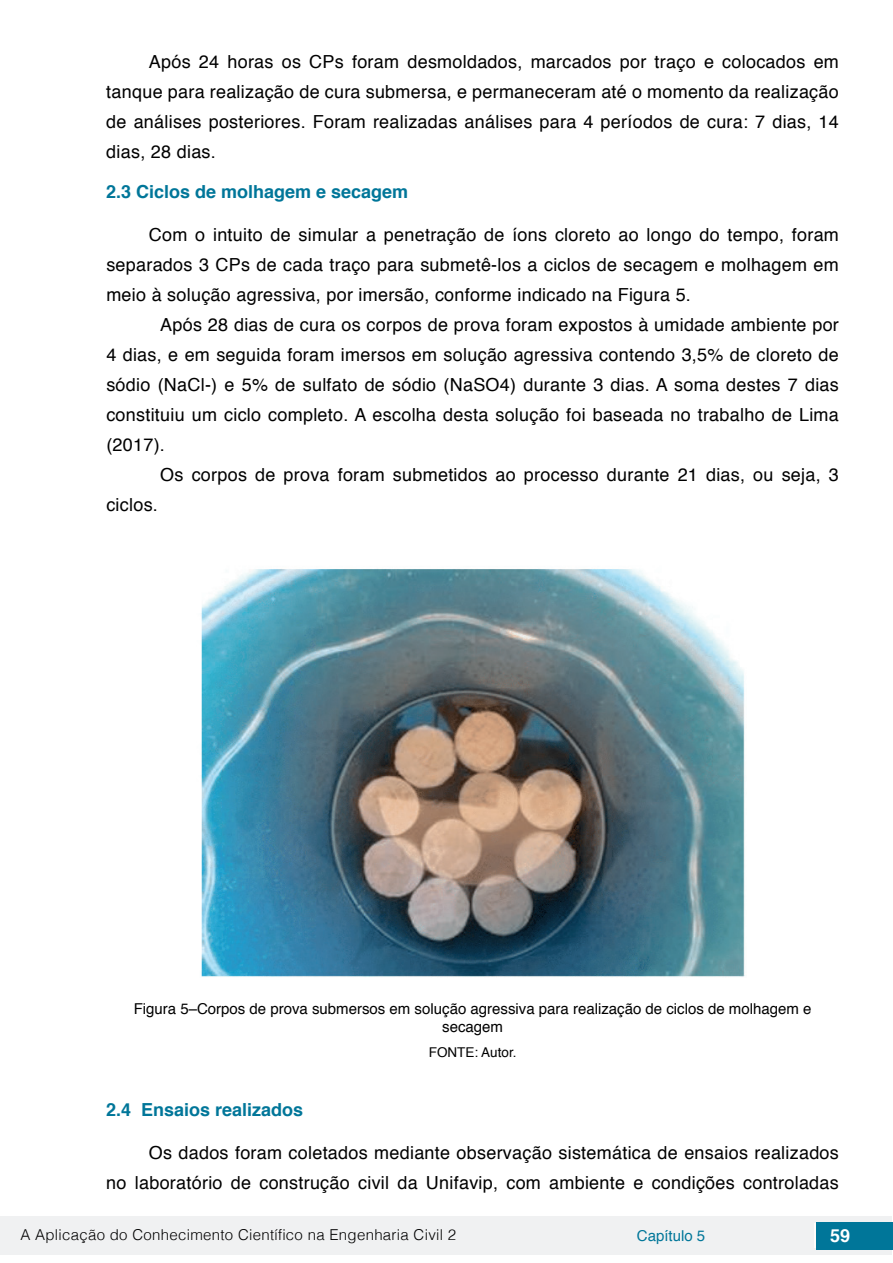
<style>
.page{position:relative;width:893px;height:1263px;background:#fff}
.page>*{position:absolute;margin:0;border:0;box-sizing:border-box;transform-origin:0 0}
.t1{font:18px/30px "Helvetica";letter-spacing:.015em;color:#000;text-align:justify}
.t2{font:700 18px "Helvetica";color:#007699}
.t3{font:700 18px "Helvetica";color:#fff}
.t4{font:15px/18px "Helvetica";color:#000;text-align:center}
.t5{font:300 15px "Helvetica";letter-spacing:.02em;color:#000}
.t6{font:15px "Helvetica";color:#007699}
.t7{font:13.5px "Helvetica";color:#000}
</style>
<div class="page">
<div style="left:1px;top:1216px;width:891px;height:38px;background:#f0f1f2"></div>
<div style="left:816px;top:1222px;width:77px;height:27px;background:#007699"></div>
<svg style="left:815px;top:1224px;width:1px;height:24px"></svg>
<img style="left:201px;top:569px;width:544px;height:408px">
<p class="t1" style="left:106px;top:47px;width:734px;text-indent:43px">Após 24 horas os CPs foram desmoldados, marcados por traço e colocados em tanque para realização de cura submersa, e permaneceram até o momento da realização de análises posteriores. Foram realizadas análises para 4 períodos de cura: 7 dias, 14 dias, 28 dias.</p>
<p class="t2" style="left:106px;top:177px;width:303px">2.3 Ciclos de molhagem e secagem</p>
<p class="t1" style="left:106px;top:220px;width:734px;text-indent:43px">Com o intuito de simular a penetração de íons cloreto ao longo do tempo, foram separados 3 CPs de cada traço para submetê-los a ciclos de secagem e molhagem em meio à solução agressiva, por imersão, conforme indicado na Figura 5.</p>
<p class="t1" style="left:106px;top:310px;width:734px;text-indent:54px">Após 28 dias de cura os corpos de prova foram expostos à umidade ambiente por 4 dias, e em seguida foram imersos em solução agressiva contendo 3,5% de cloreto de sódio (NaCl-) e 5% de sulfato de sódio (NaSO4) durante 3 dias. A soma destes 7 dias constituiu um ciclo completo. A escolha desta solução foi baseada no trabalho de Lima (2017).</p>
<p class="t1" style="left:160px;top:460px;width:680px">Os corpos de prova foram submetidos ao processo durante 21 dias, ou seja, 3</p>
<p class="t1" style="left:106px;top:490px;width:53px">ciclos.</p>
<p class="t4" style="left:134px;top:1000px;width:679px">Figura 5–Corpos de prova submersos em solução agressiva para realização de ciclos de molhagem e secagem</p>
<p class="t7" style="left:429px;top:1042px;width:89px">FONTE: Autor.</p>
<p class="t2" style="left:106px;top:1095px;width:198px">2.4 Ensaios realizados</p>
<p class="t1" style="left:106px;top:1138px;width:734px;text-align:right">Os dados foram coletados mediante observação sistemática de ensaios realizados<br>no laboratório de construção civil da Unifavip, com ambiente e condições controladas</p>
<p class="t5" style="left:20px;top:1222px;width:437px">A Aplicação do Conhecimento Científico na Engenharia Civil 2</p>
<p class="t6" style="left:637px;top:1224px;width:70px">Capítulo 5</p>
<p class="t3" style="left:830px;top:1221px;width:22px">59</p>
</div>
